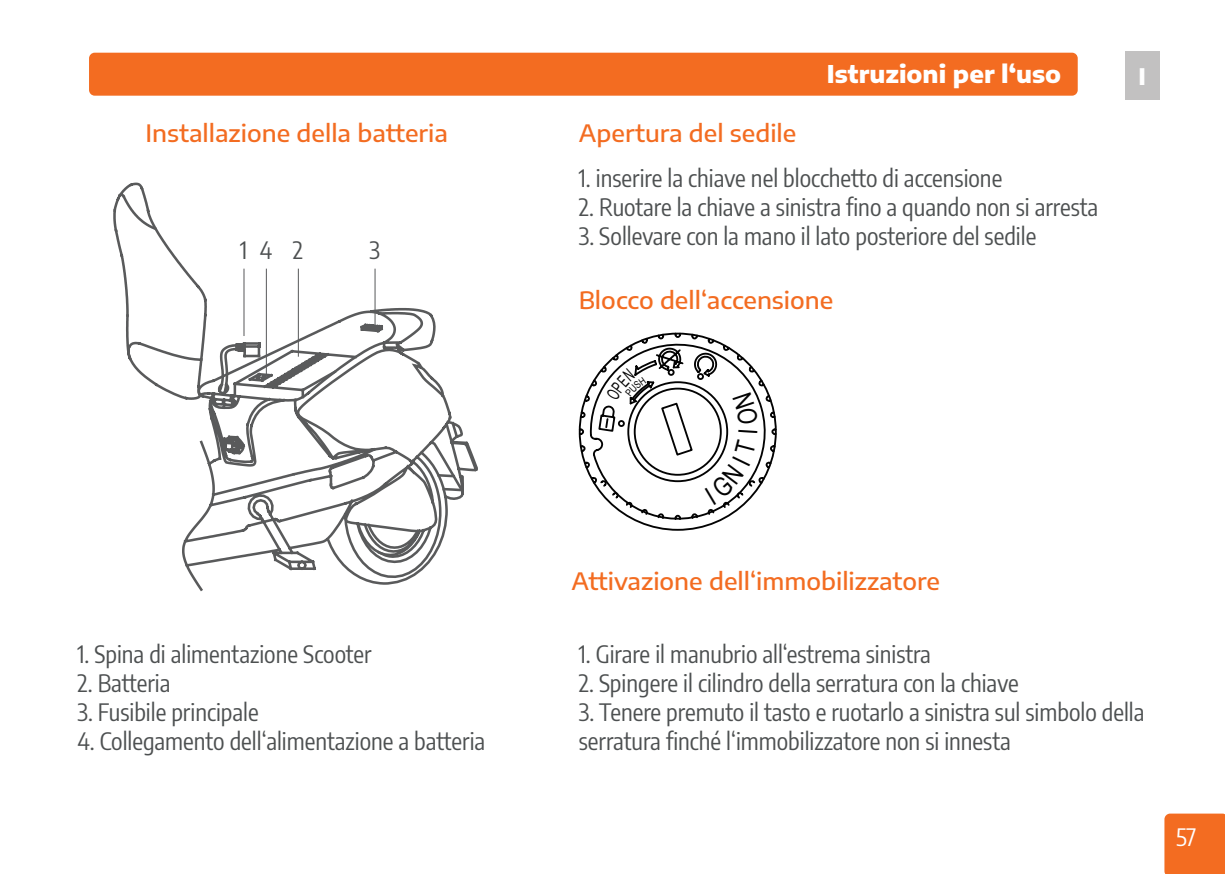
<style>
.page{position:relative;width:1225px;height:874px;background:#fff}
.page>*{position:absolute;margin:0;border:0;box-sizing:border-box;transform-origin:0 0}
.t1{font:24px/28.8px "Encode Sans Condensed";color:#4d5051}
.t2{font:500 24px "Encode Sans Semi Expanded";color:#f36c21}
.t3{font:800 24px "Encode Sans Semi Expanded";color:#fff}
.t4{font:24px "Encode Sans Condensed";color:#fff}
.t5{font:800 22.4px "Encode Sans Semi Expanded";color:#fff}
</style>
<div class="page">
<div style="left:1164px;top:813px;width:61px;height:60px;background:#f36c21"></div>
<div style="left:1125px;top:51px;width:34px;height:49px;background:#c2c1c1"></div>
<div style="left:89px;top:53px;width:988px;height:43px;background:#f36c21;border-radius:6px"></div>
<svg style="left:182px;top:441px;width:296px;height:151px"></svg>
<svg style="left:113px;top:182px;width:352px;height:375px"></svg>
<svg style="left:578px;top:332px;width:199px;height:199px"></svg>
<p class="t2" style="left:146px;top:116px;width:304px">Installazione della batteria</p>
<p class="t1" style="left:240px;top:234px;width:64px">14 2</p>
<p class="t1" style="left:369px;top:234px;width:12px">3</p>
<p class="t2" style="left:579px;top:116px;width:219px">Apertura del sedile</p>
<p class="t3" style="left:826px;top:55px;width:236px">Istruzioni per l‘uso</p>
<p class="t5" style="left:1138px;top:59px;width:9px">I</p>
<p class="t1" style="left:579px;top:162px;width:425px">1. inserire la chiave nel blocchetto di accensione</p>
<p class="t1" style="left:579px;top:191px;width:521px">2. Ruotare la chiave a sinistra fino a quando non si arresta</p>
<p class="t1" style="left:579px;top:220px;width:459px">3. Sollevare con la mano il lato posteriore del sedile</p>
<p class="t2" style="left:579px;top:282px;width:256px">Blocco dell‘accensione</p>
<p class="t1" style="left:77px;top:638px;width:296px">1. Spina di alimentazione Scooter</p>
<p class="t1" style="left:77px;top:667px;width:95px">2. Batteria</p>
<p class="t1" style="left:77px;top:696px;width:183px">3. Fusibile principale</p>
<p class="t1" style="left:77px;top:725px;width:409px">4. Collegamento dell‘alimentazione a batteria</p>
<p class="t2" style="left:571px;top:564px;width:370px">Attivazione dell‘immobilizzatore</p>
<p class="t1" style="left:579px;top:638px;width:354px">1. Girare il manubrio all‘estrema sinistra</p>
<p class="t1" style="left:579px;top:667px;width:441px">2. Spingere il cilindro della serratura con la chiave</p>
<p class="t1" style="left:579px;top:696px;width:567px">3. Tenere premuto il tasto e ruotarlo a sinistra sul simbolo della serratura finché l‘immobilizzatore non si innesta</p>
<p class="t4" style="left:1176px;top:819px;width:22px">57</p>
</div>
